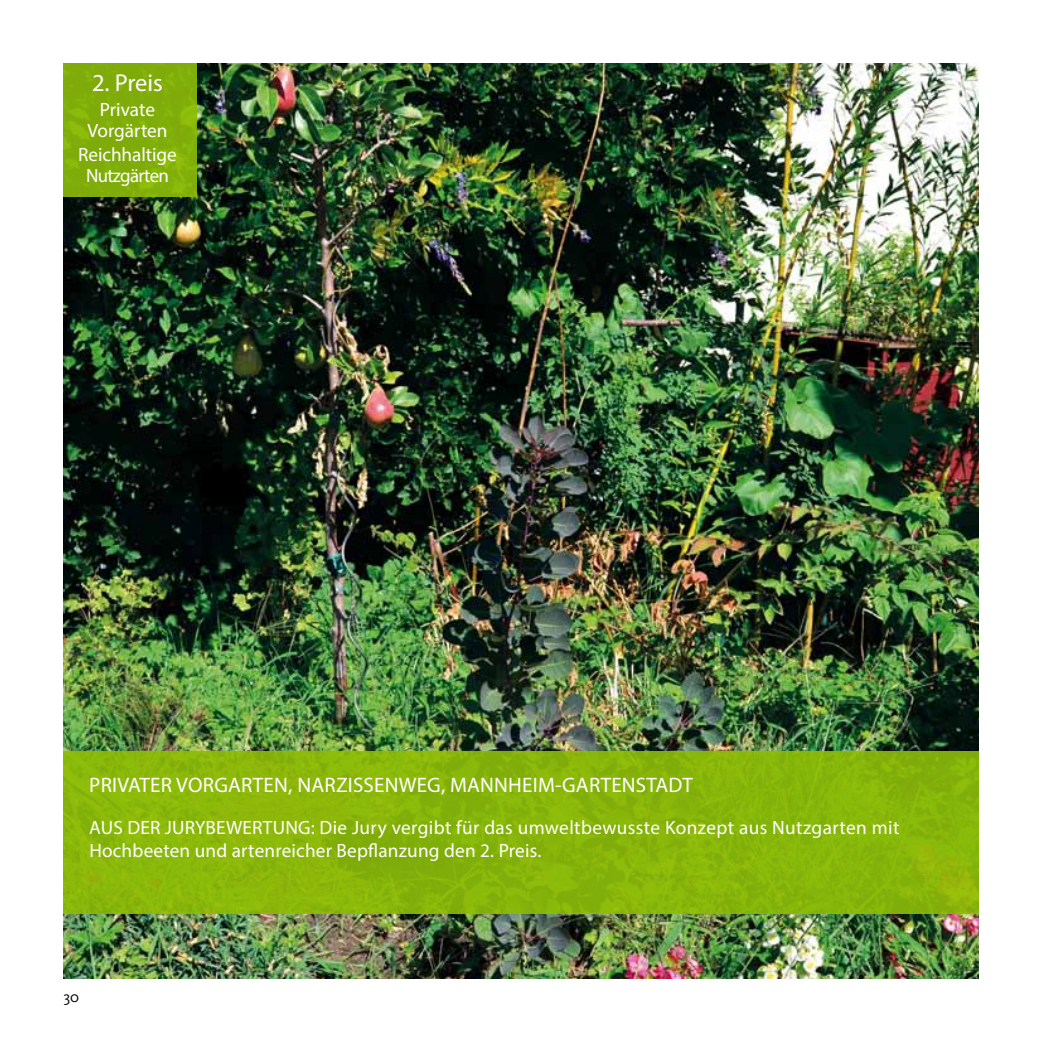
<style>
.page{position:relative;width:1042px;height:1042px;background:#fff}
.page>*{position:absolute;margin:0;border:0;box-sizing:border-box;transform-origin:0 0}
.t1{font:24.5px "Myriad Pro";letter-spacing:-.005em;color:#fff}
.t2{font:21px "Myriad Pro";letter-spacing:.01em;color:#fff}
.t3{font:19.25px/23.1px "Myriad Pro";letter-spacing:.01em;color:#fff}
.t4{font:19.25px/21px "Myriad Pro";letter-spacing:-.01em;color:#fff;text-align:center}
.t5{font:15.75px "Kievit OT";color:#000}
</style>
<div class="page">
<img style="left:63px;top:63px;width:916px;height:916px">
<div style="left:63px;top:752px;width:916px;height:162px;background:#89b60a"></div>
<div style="left:63px;top:63px;width:134px;height:134px;background:linear-gradient(to bottom,#80ad0a,#83b00a)"></div>
<p class="t1" style="left:92px;top:68px;width:72px">2. Preis</p>
<p class="t3" style="left:87px;top:99px;width:82px;line-height:21px;text-align:center">Private<br>Vorgärten</p>
<p class="t4" style="left:78px;top:144px;width:100px">Reichhaltige<br>Nutzgärten</p>
<p class="t2" style="left:89px;top:771px;width:605px">PRIVATER VORGARTEN, NARZISSENWEG, MANNHEIM-GARTENSTADT</p>
<p class="t3" style="left:89px;top:815px;width:812px">AUS DER JURYBEWERTUNG: Die Jury vergibt für das umweltbewusste Konzept aus Nutzgarten mit<br>Hochbeeten und artenreicher Bepflanzung den 2. Preis.</p>
<p class="t5" style="left:63px;top:988px;width:17px">30</p>
</div>
